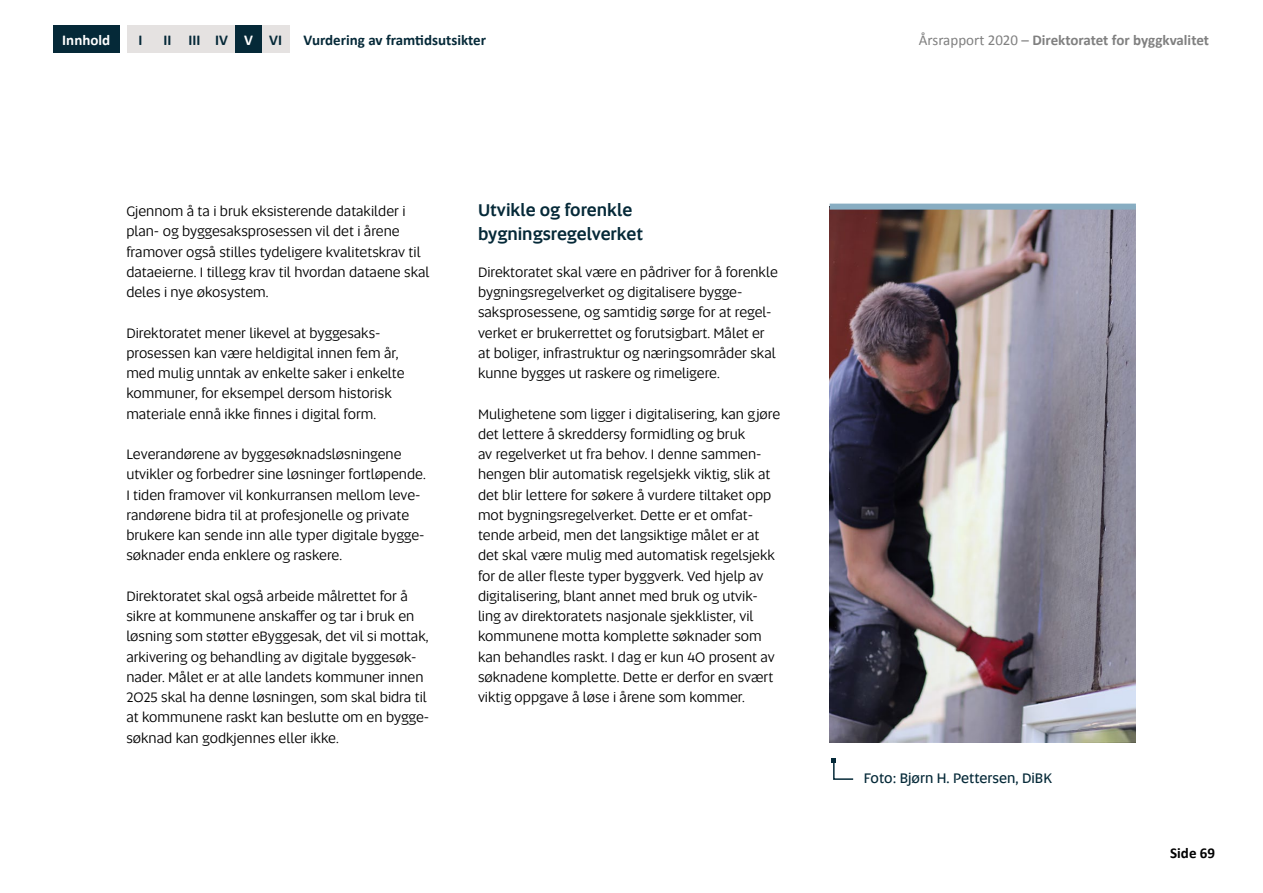
<style>
.page{position:relative;width:1263px;height:893px;background:#fff}
.page>*{position:absolute;margin:0;border:0;box-sizing:border-box;transform-origin:0 0}
.Nivå_3_-_Temaoverskr{font:500 17.25px/24px "Altis";color:#052938}
.t1{font:700 15px "Calibri";letter-spacing:-.005em;color:#808080}
.t2{font:700 15px "Calibri";color:#052938}
.t3{font:700 15px "Calibri";color:#fff}
.t4{font:700 15px "Calibri";color:#000}
.Brødtekst{font:14.25px/20.2px "Altis";color:#000}
.Bildetekst{font:14.25px "Altis";color:#052938}
.s1{color:#fff}
.s2{font-weight:400}
</style>
<div class="page">
<div style="left:127px;top:26px;width:27px;height:27px;background:#e5e2e1"></div>
<div style="left:53px;top:26px;width:66px;height:27px;background:#052938"></div>
<div style="left:208px;top:26px;width:27px;height:27px;background:#e5e2e1"></div>
<div style="left:235px;top:26px;width:27px;height:27px;background:#052938"></div>
<div style="left:262px;top:26px;width:27px;height:27px;background:#e5e2e1"></div>
<div style="left:154px;top:26px;width:27px;height:27px;background:#e5e2e1"></div>
<div style="left:181px;top:26px;width:27px;height:27px;background:#e5e2e1"></div>
<img style="left:830px;top:210px;width:306px;height:532px">
<div style="left:830px;top:204px;width:306px;height:6px;background:#88adc2"></div>
<svg style="left:832px;top:758px;width:22px;height:22px"></svg>
<p class="t3" style="left:62px;top:29px;width:49px">Innhold</p>
<p class="t2" style="left:139px;top:29px;width:6px">I</p>
<p class="t2" style="left:215px;top:29px;width:68px">IV <span class="s1">V</span> VI</p>
<p class="t2" style="left:304px;top:29px;width:184px">Vurdering av framtidsutsikter</p>
<p class="t1" style="left:919px;top:29px;width:292px"><span class="s2">Årsrapport 2020 –</span> Direktoratet for byggkvalitet</p>
<p class="t2" style="left:164px;top:29px;width:39px">II III</p>
<p class="Brødtekst" style="left:126px;top:201px;width:305px">Gjennom å ta i bruk eksisterende datakilder i plan- og byggesaksprosessen vil det i årene framover også stilles tydeligere kvalitetskrav til dataeierne. I tillegg krav til hvordan dataene skal deles i nye økosystem.</p>
<p class="Brødtekst" style="left:126px;top:322px;width:280px">Direktoratet mener likevel at byggesaks&shy;prosessen kan være heldigital innen fem år, med mulig unntak av enkelte saker i enkelte kommuner, for eksempel dersom historisk materiale ennå ikke finnes i digital form.</p>
<p class="Brødtekst" style="left:126px;top:444px;width:301px">Leverandørene av byggesøknadsløsningene utvikler og forbedrer sine løsninger fortløpende.<br>I tiden framover vil konkurransen mellom leve&shy;randørene bidra til at profesjonelle og private brukere kan sende inn alle typer digitale bygge&shy;søknader enda enklere og raskere.</p>
<p class="Brødtekst" style="left:126px;top:585px;width:304px">Direktoratet skal også arbeide målrettet for å sikre at kommunene anskaffer og tar i bruk en løsning som støtter eByggesak, det vil si mottak, arkivering og behandling av digitale byggesøk&shy;nader. Målet er at alle landets kommuner innen 2025 skal ha denne løsningen, som skal bidra til at kommunene raskt kan beslutte om en bygge&shy;søknad kan godkjennes eller ikke.</p>
<p class="Nivå_3_-_Temaoverskr" style="left:478px;top:197px;width:167px">Utvikle og forenkle bygningsregelverket</p>
<p class="Brødtekst" style="left:478px;top:261px;width:301px">Direktoratet skal være en pådriver for å forenkle bygningsregelverket og digitalisere bygge&shy;saksprosessene, og samtidig sørge for at regel&shy;verket er brukerrettet og forutsigbart. Målet er at boliger, infrastruktur og næringsområder skal kunne bygges ut raskere og rimeligere.</p>
<p class="Brødtekst" style="left:478px;top:403px;width:304px">Mulighetene som ligger i digitalisering, kan gjøre det lettere å skreddersy formidling og bruk<br>av regelverket ut fra behov. I denne sammen&shy;hengen blir automatisk regelsjekk viktig, slik at det blir lettere for søkere å vurdere tiltaket opp mot bygningsregelverket. Dette er et omfat&shy;tende arbeid, men det langsiktige målet er at det skal være mulig med automatisk regelsjekk for de aller fleste typer byggverk. Ved hjelp av digitalisering, blant annet med bruk og utvik&shy;ling av direktoratets nasjonale sjekklister, vil kommunene motta komplette søknader som kan behandles raskt. I dag er kun 40 prosent av søknadene komplette. Dette er derfor en svært viktig oppgave å løse i årene som kommer.</p>
<p class="Bildetekst" style="left:864px;top:768px;width:190px">Foto: Bjørn H. Pettersen, DiBK</p>
<p class="t4" style="left:1170px;top:842px;width:46px">Side 69</p>
</div>
